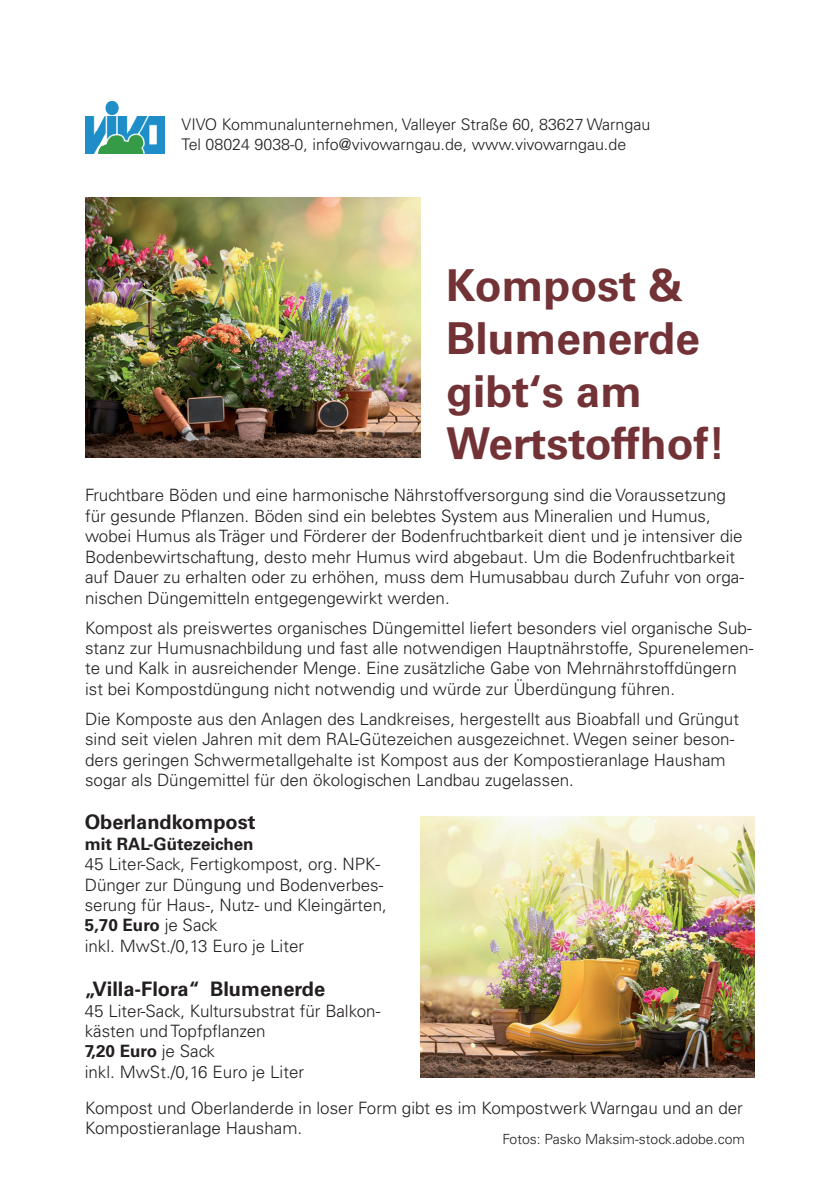
<style>
.page{position:relative;width:840px;height:1191px;background:#fff}
.page>*{position:absolute;margin:0;border:0;box-sizing:border-box;transform-origin:0 0}
.t1{font:700 44px/52.8px "Univers LT Std";color:#723236}
.t2{font:700 20px "Univers LT Std";color:#231f20}
.t3{font:300 17px/20.4px "Univers LT Std";color:#231f20}
.t4{font:700 17px "Univers LT Std";color:#231f20}
.t5{font:300 16px/19.2px "Univers LT Std";color:#231f20}
.t6{font:300 14px "Univers LT Std";color:#231f20}
.s1{font-weight:700}
</style>
<div class="page">
<img style="left:85px;top:102px;width:80px;height:51px">
<img style="left:85px;top:197px;width:335px;height:261px">
<img style="left:420px;top:816px;width:334px;height:261px">
<p class="t5" style="left:181px;top:115px;width:470px">VIVO Kommunalunternehmen, Valleyer Straße 60, 83627 Warngau<br>Tel 08024 9038-0, info@vivowarngau.de, www.vivowarngau.de</p>
<h1 class="t1" style="left:446px;top:259px;width:280px">Kompost &amp;<br>Blumenerde gibt‘s am<br>Wertstoffhof!</h1>
<p class="t3" style="left:85px;top:485px;width:660px">Fruchtbare Böden und eine harmonische Nährstoffversorgung sind die Voraussetzung für gesunde Pflanzen. Böden sind ein belebtes System aus Mineralien und Humus, wobei Humus als Träger und Förderer der Bodenfruchtbarkeit dient und je intensiver die Bodenbewirtschaftung, desto mehr Humus wird abgebaut. Um die Bodenfruchtbarkeit auf Dauer zu erhalten oder zu erhöhen, muss dem Humusabbau durch Zufuhr von orga&shy;nischen Düngemitteln entgegengewirkt werden.</p>
<p class="t3" style="left:85px;top:617px;width:669px">Kompost als preiswertes organisches Düngemittel liefert besonders viel organische Sub&shy;stanz zur Humusnachbildung und fast alle notwendigen Hauptnährstoffe, Spurenelemen&shy;te und Kalk in ausreichender Menge. Eine zusätzliche Gabe von Mehrnährstoffdüngern ist bei Kompostdüngung nicht notwendig und würde zur Überdüngung führen.</p>
<p class="t3" style="left:85px;top:708px;width:655px">Die Komposte aus den Anlagen des Landkreises, hergestellt aus Bioabfall und Grüngut sind seit vielen Jahren mit dem RAL-Gütezeichen ausgezeichnet. Wegen seiner beson&shy;ders geringen Schwermetallgehalte ist Kompost aus der Kompostieranlage Hausham sogar als Düngemittel für den ökologischen Landbau zugelassen.</p>
<p class="t2" style="left:85px;top:810px;width:172px">Oberlandkompost</p>
<p class="t4" style="left:85px;top:833px;width:170px">mit RAL-Gütezeichen</p>
<p class="t3" style="left:85px;top:854px;width:303px">45 Liter-Sack, Fertigkompost, org. NPK-Dünger zur Düngung und Bodenverbes&shy;serung für Haus-, Nutz- und Kleingärten, <span class="s1">5,70 Euro</span> je Sack<br>inkl. MwSt./0,13 Euro je Liter</p>
<p class="t2" style="left:85px;top:977px;width:242px">„Villa-Flora“ Blumenerde</p>
<p class="t3" style="left:85px;top:1000px;width:297px">45 Liter-Sack, Kultursubstrat für Balkon&shy;kästen und Topfpflanzen<br><span class="s1">7,20 Euro</span> je Sack<br>inkl. MwSt./0,16 Euro je Liter</p>
<p class="t3" style="left:85px;top:1097px;width:659px">Kompost und Oberlanderde in loser Form gibt es im Kompostwerk Warngau und an der<br>Kompostieranlage Hausham.</p>
<p class="t6" style="left:502px;top:1131px;width:244px">Fotos: Pasko Maksim-stock.adobe.com</p>
</div>
